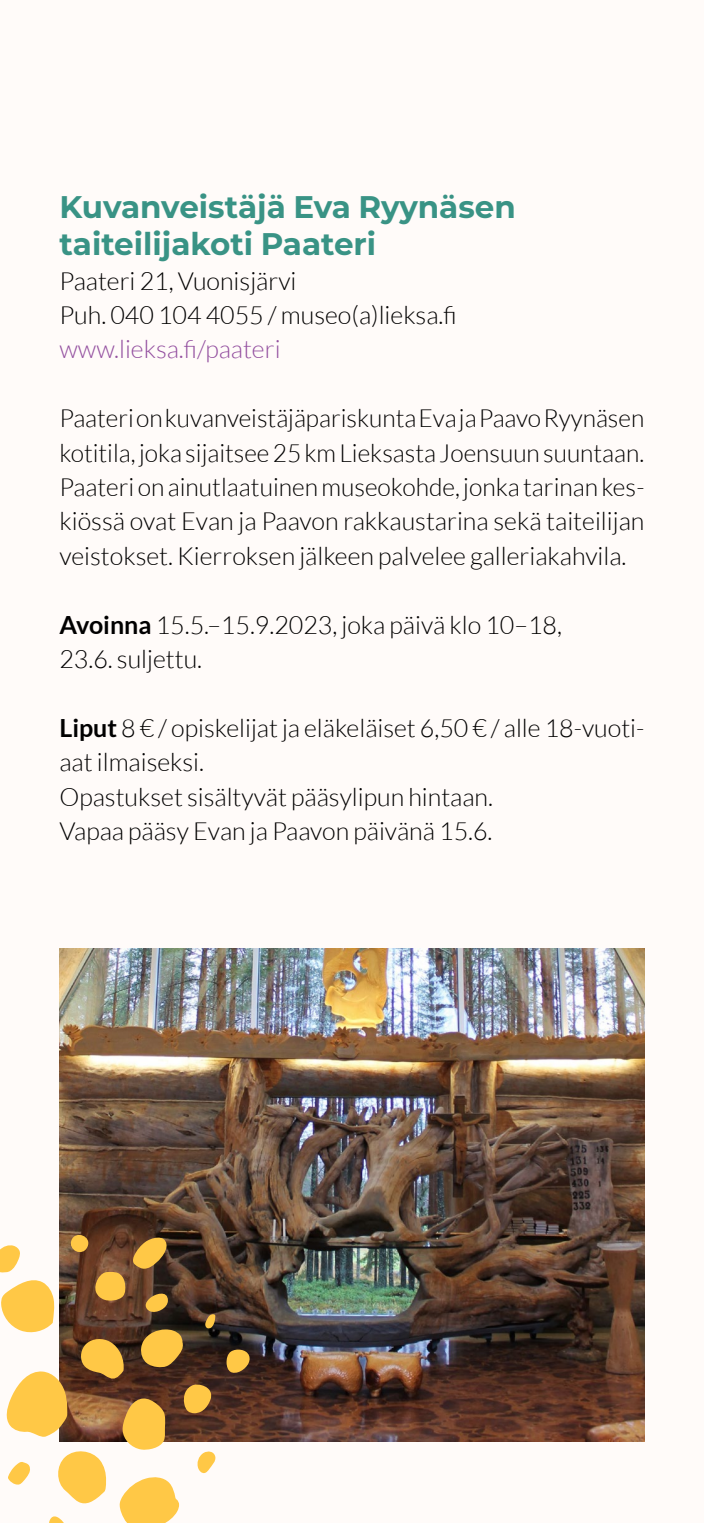
<style>
.page{position:relative;width:704px;height:1523px;background:#fff}
.page>*{position:absolute;margin:0;border:0;box-sizing:border-box;transform-origin:0 0}
.t1{font:100 31.25px/37.5px "Montserrat";color:#399385}
.t2{font:300 25px/34.4px "Lato";color:#000}
.t3{font:300 25px "Lato";color:#934f9f}
.s1{font-weight:700}
</style>
<div class="page">
<div style="left:0;top:0;width:703px;height:1522px;background:#fffbf9"></div>
<img style="left:59px;top:948px;width:585px;height:493px">
<svg style="left:6px;top:1370px;width:61px;height:68px"></svg>
<svg style="left:79px;top:1337px;width:46px;height:49px;background:#ac7f32"></svg>
<svg style="left:94px;top:1271px;width:32px;height:30px"></svg>
<svg style="left:140px;top:1329px;width:44px;height:38px;background:#ca9c3a"></svg>
<svg style="left:122px;top:1398px;width:44px;height:52px;background:#e6b44e"></svg>
<svg style="left:119px;top:1477px;width:60px;height:45px"></svg>
<svg style="left:8px;top:1462px;width:22px;height:22px"></svg>
<svg style="left:183px;top:1384px;width:28px;height:29px"></svg>
<svg style="left:49px;top:1451px;width:57px;height:71px"></svg>
<svg style="left:197px;top:1451px;width:19px;height:22px"></svg>
<svg style="left:226px;top:1348px;width:26px;height:25px"></svg>
<svg style="left:205px;top:1313px;width:10px;height:15px"></svg>
<svg style="left:145px;top:1289px;width:23px;height:24px"></svg>
<svg style="left:132px;top:1233px;width:35px;height:36px"></svg>
<svg style="left:67px;top:1229px;width:25px;height:28px"></svg>
<svg style="left:0;top:1245px;width:55px;height:88px"></svg>
<p class="t1" style="left:59px;top:187px;width:457px">Kuvanveistäjä Eva Ryynäsen taiteilijakoti Paateri</p>
<p class="t2" style="left:59px;top:264px;width:398px">Paateri 21, Vuonisjärvi<br>Puh. 040 104 4055 / museo(a)lieksa.fi</p>
<p class="t3" style="left:59px;top:336px;width:222px">www.lieksa.fi/paateri</p>
<p class="t2" style="left:59px;top:401px;width:586px;text-align:justify">Paateri on kuvanveistäjäpariskunta Eva ja Paavo Ryynäsen kotitila, joka sijaitsee 25 km Lieksasta Joensuun suuntaan.<br>Paateri on ainutlaatuinen museokohde, jonka tarinan kes&shy;kiössä ovat Evan ja Paavon rakkaustarina sekä taiteilijan veistokset. Kierroksen jälkeen palvelee galleriakahvila.</p>
<p class="t2" style="left:59px;top:607px;width:503px"><span class="s1">Avoinna</span> 15.5.–15.9.2023, joka päivä klo 10–18,<br>23.6. suljettu.</p>
<p class="t2" style="left:59px;top:710px;width:586px"><span class="s1">Liput</span> 8 € / opiskelijat ja eläkeläiset 6,50 € / alle 18-vuoti&shy;aat ilmaiseksi.<br>Opastukset sisältyvät pääsylipun hintaan.<br>Vapaa pääsy Evan ja Paavon päivänä 15.6.</p>
</div>
